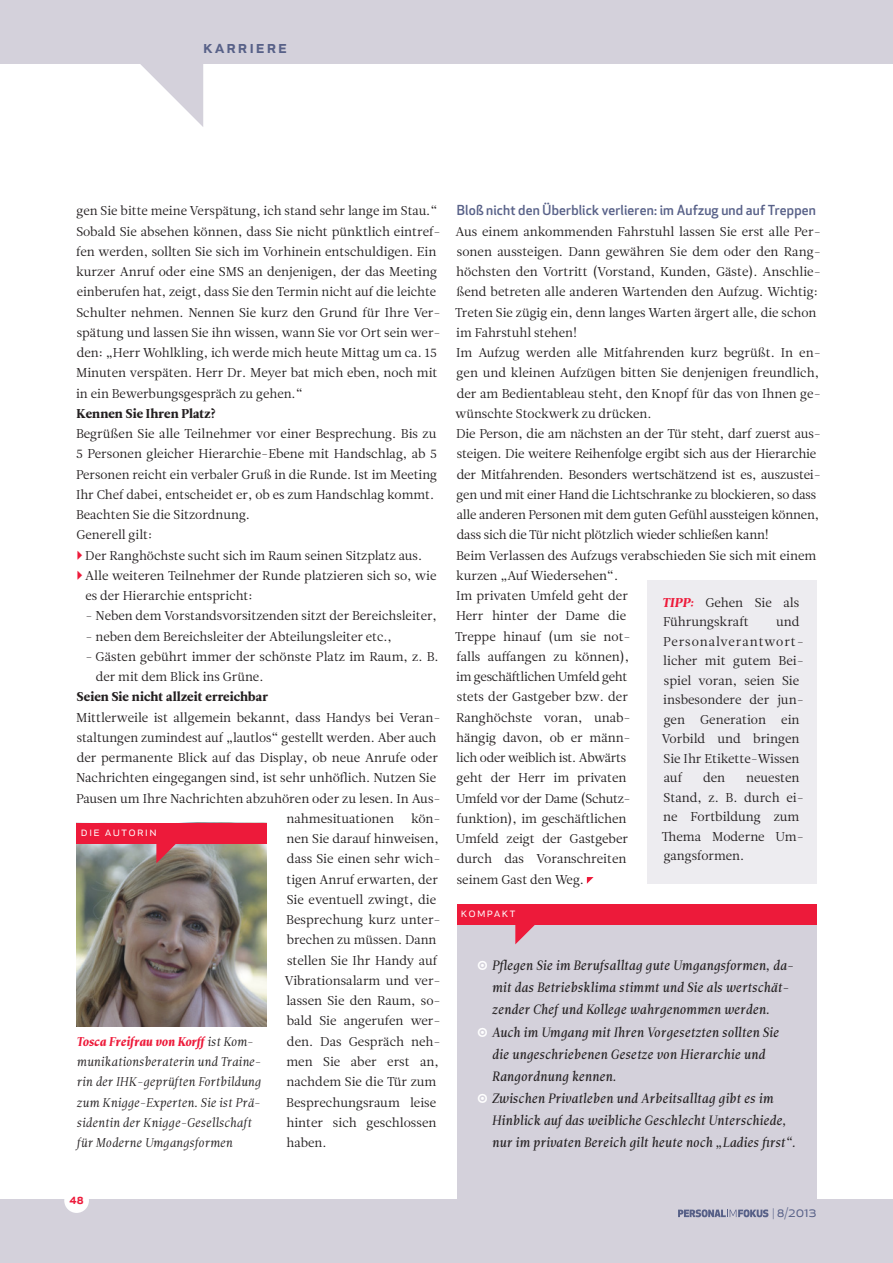
<style>
.page{position:relative;width:893px;height:1263px;background:#fff}
.page>*{position:absolute;margin:0;border:0;box-sizing:border-box;transform-origin:0 0}
.t1{font:500 18px "Apex New";letter-spacing:.1em;color:#586188}
.t2{font:15px "Apex New";color:#586188}
.t3{font:500 14.25px "Apex New";color:#ed1a3a}
.t4{font:13.5px/22px "Leitura Italic 2";letter-spacing:-.005em;color:#231f20}
.t5{font:500 13.5px "Apex New";letter-spacing:.01em;color:#586188}
.t6{font:12.75px/20.2px "Leitura News Roman 1";color:#231f20}
.t7{font:12.75px/20.2px "Leitura Italic 1";letter-spacing:-.005em;color:#231f20}
.t8{font:12.75px "Leitura News Roman 4";letter-spacing:.01em;color:#231f20}
.t9{font:12.75px "Apex New";letter-spacing:.1em;color:#fff}
.s1{font-family:"All You Need 2";font-size:10.5px;color:#ed1a3a}
.s2{font-family:"Leitura Italic 4";color:#ed1a3a}
.s3{font-family:"Leitura News Italic 4";color:#ed1a3a}
.s4{font-size:10.8px}
.s5{font-size:12px}
</style>
<div class="page">
<div style="left:457px;top:904px;width:359px;height:295px;background:#d4d1db"></div>
<div style="left:457px;top:904px;width:359px;height:20px;background:#ed1a3a"></div>
<svg style="left:515px;top:924px;width:21px;height:20px"></svg>
<svg style="left:587px;top:877px;width:7px;height:7px"></svg>
<div style="left:647px;top:580px;width:169px;height:304px;background:#edecf0"></div>
<img style="left:77px;top:843px;width:190px;height:183px">
<div style="left:77px;top:823px;width:190px;height:20px;background:#ed1a3a"></div>
<svg style="left:156px;top:843px;width:21px;height:20px"></svg>
<div style="left:0;top:0;width:893px;height:64px;background:#d4d1db"></div>
<svg style="left:140px;top:64px;width:63px;height:63px"></svg>
<div style="left:0;top:1199px;width:893px;height:64px;background:#d4d1db"></div>
<div style="left:65px;top:1189px;width:23px;height:23px;background:#fff;border-radius:50%"></div>
<div style="left:64px;top:1188px;width:25px;height:25px;border:2px solid #fff;border-radius:50%"></div>
<svg style="left:678px;top:1209px;width:90px;height:8px"></svg>
<p class="t1" style="left:203px;top:35px;width:85px">karriere</p>
<p class="t6" style="left:77px;top:201px;width:362px">gen Sie bitte meine Verspätung, ich stand sehr lange im Stau.“</p>
<p class="t6" style="left:76px;top:221px;width:366px">Sobald Sie absehen können, dass Sie nicht pünktlich eintref&shy;fen werden, sollten Sie sich im Vorhinein entschuldigen. Ein kurzer Anruf oder eine SMS an denjenigen, der das Meeting einberufen hat, zeigt, dass Sie den Termin nicht auf die leichte Schulter nehmen. Nennen Sie kurz den Grund für Ihre Ver&shy;spätung und lassen Sie ihn wissen, wann Sie vor Ort sein wer&shy;den: „Herr Wohlkling, ich werde mich heute Mittag um ca. 15<br>Minuten verspäten. Herr Dr. Meyer bat mich eben, noch mit in ein Bewerbungsgespräch zu gehen.“</p>
<p class="t8" style="left:77px;top:406px;width:141px">Kennen Sie Ihren Platz?</p>
<p class="t6" style="left:76px;top:424px;width:362px;text-align:justify">Begrüßen Sie alle Teilnehmer vor einer Besprechung. Bis zu 5 Personen gleicher Hierarchie-Ebene mit Handschlag, ab 5<br>Personen reicht ein verbaler Gruß in die Runde. Ist im Meeting Ihr Chef dabei, entscheidet er, ob es zum Handschlag kommt.</p>
<p class="t6" style="left:76px;top:505px;width:175px">Beachten Sie die Sitzordnung.</p>
<p class="t6" style="left:76px;top:525px;width:77px">Generell gilt:</p>
<p class="t6" style="left:77px;top:545px;width:347px"><span class="s1">a</span> Der Ranghöchste sucht sich im Raum seinen Sitzplatz aus.</p>
<p class="t6" style="left:85px;top:566px;width:353px;text-indent:-8px"><span class="s1">a</span> Alle weiteren Teilnehmer der Runde platzieren sich so, wie es der Hierarchie entspricht:</p>
<p class="t6" style="left:86px;top:606px;width:353px">- Neben dem Vorstandsvorsitzenden sitzt der Bereichsleiter,</p>
<p class="t6" style="left:86px;top:626px;width:308px">- neben dem Bereichsleiter der Abteilungsleiter etc.,</p>
<p class="t6" style="left:96px;top:647px;width:344px;text-indent:-10px">- Gästen gebührt immer der schönste Platz im Raum, z. B. der mit dem Blick ins Grüne.</p>
<p class="t8" style="left:77px;top:689px;width:193px">Seien Sie nicht allzeit erreichbar</p>
<p class="t6" style="left:76px;top:707px;width:366px">Mittlerweile ist allgemein bekannt, dass Handys bei Veran-</p>
<p class="t6" style="left:77px;top:728px;width:361px">staltungen zumindest auf „lautlos“ gestellt werden. Aber auch</p>
<p class="t6" style="left:77px;top:748px;width:363px">der permanente Blick auf das Display, ob neue Anrufe oder</p>
<p class="t6" style="left:76px;top:768px;width:362px">Nachrichten eingegangen sind, ist sehr unhöflich. Nutzen Sie</p>
<p class="t6" style="left:76px;top:788px;width:366px">Pausen um Ihre Nachrichten abzuhören oder zu lesen. In Aus-</p>
<p class="t6" style="left:286px;top:809px;width:109px">nahmesituationen</p>
<p class="t6" style="left:285px;top:809px;width:157px;text-indent:126px">kön&shy;nen Sie darauf hinweisen, dass Sie einen sehr wich&shy;tigen Anruf erwarten, der<br>Sie eventuell zwingt, die<br>Besprechung kurz unter&shy;brechen zu müssen. Dann stellen Sie Ihr Handy auf<br>Vibrationsalarm und ver&shy;lassen Sie den Raum, so&shy;bald Sie angerufen wer&shy;den. Das Gespräch neh&shy;men Sie aber erst an, nachdem Sie die Tür zum<br>Besprechungsraum leise hinter sich geschlossen haben.</p>
<p class="t9" style="left:81px;top:824px;width:78px">die autorin</p>
<p class="t7" style="left:77px;top:1031px;width:186px"><span class="s2">Tosca Freifrau von Korff</span> ist Kom&shy;munikationsberaterin und Traine&shy;rin der IHK-geprüften Fortbildung zum Knigge-Experten. Sie ist Prä&shy;sidentin der Knigge-Gesellschaft für Moderne Umgangsformen</p>
<p class="t5" style="left:457px;top:201px;width:361px">Bloß nicht den Überblick verlieren: im Aufzug und auf Treppen</p>
<p class="t6" style="left:455px;top:221px;width:367px">Aus einem ankommenden Fahrstuhl lassen Sie erst alle Per&shy;sonen aussteigen. Dann gewähren Sie dem oder den Rang&shy;höchsten den Vortritt (Vorstand, Kunden, Gäste). Anschlie&shy;ßend betreten alle anderen Wartenden den Aufzug. Wichtig:<br>Treten Sie zügig ein, denn langes Warten ärgert alle, die schon im Fahrstuhl stehen!</p>
<p class="t6" style="left:455px;top:343px;width:367px">Im Aufzug werden alle Mitfahrenden kurz begrüßt. In en&shy;gen und kleinen Aufzügen bitten Sie denjenigen freundlich, der am Bedientableau steht, den Knopf für das von Ihnen ge&shy;wünschte Stockwerk zu drücken.</p>
<p class="t6" style="left:456px;top:424px;width:366px">Die Person, die am nächsten an der Tür steht, darf zuerst aus&shy;steigen. Die weitere Reihenfolge ergibt sich aus der Hierarchie der Mitfahrenden. Besonders wertschätzend ist es, auszustei&shy;gen und mit einer Hand die Lichtschranke zu blockieren, so dass alle anderen Personen mit dem guten Gefühl aussteigen können, dass sich die Tür nicht plötzlich wieder schließen kann!</p>
<p class="t6" style="left:456px;top:545px;width:362px">Beim Verlassen des Aufzugs verabschieden Sie sich mit einem kurzen „Auf Wiedersehen“.</p>
<p class="t6" style="left:455px;top:586px;width:177px">Im privaten Umfeld geht der<br>Herr hinter der Dame die<br>Treppe hinauf (um sie not&shy;falls auffangen zu können), im geschäftlichen Umfeld geht stets der Gastgeber bzw. der<br>Ranghöchste voran, unab&shy;hängig davon, ob er männ&shy;lich oder weiblich ist. Abwärts geht der Herr im privaten<br>Umfeld vor der Dame (Schutz&shy;funktion), im geschäftlichen<br>Umfeld zeigt der Gastgeber durch das Voranschreiten seinem Gast den Weg.</p>
<p class="t6" style="left:662px;top:593px;width:139px;line-height:19.5px"><span class="s3">TIPP:</span> Gehen Sie als<br>Führungskraft</p>
<p class="t6" style="left:662px;top:612px;width:144px;line-height:19.5px;text-indent:114px">und<br>Personalverantwort&shy;licher mit gutem Bei&shy;spiel voran, seien Sie insbesondere der jun&shy;gen Generation ein<br>Vorbild und bringen<br>Sie Ihr Etikette-Wissen auf</p>
<p class="t6" style="left:703px;top:768px;width:24px">den</p>
<p class="t6" style="left:662px;top:768px;width:143px;line-height:19.5px;text-indent:84px">neuesten<br>Stand, z. B. durch ei&shy;ne Fortbildung zum<br>Thema Moderne Um&shy;gangsformen.</p>
<p class="t9" style="left:461px;top:905px;width:56px">kompakt</p>
<p class="t4" style="left:492px;top:955px;width:303px">Pflegen Sie im Berufsalltag gute Umgangsformen, da&shy;mit das Betriebsklima stimmt und Sie als wertschät&shy;zender Chef und Kollege wahrgenommen werden.</p>
<p class="t4" style="left:492px;top:1021px;width:289px">Auch im Umgang mit Ihren Vorgesetzten sollten Sie die ungeschriebenen Gesetze von Hierarchie und<br>Rangordnung kennen.</p>
<p class="t4" style="left:492px;top:1087px;width:305px">Zwischen Privatleben und Arbeitsalltag gibt es im<br>Hinblick auf das weibliche Geschlecht Unterschiede, nur im privaten Bereich gilt heute noch „Ladies first“.</p>
<p class="t3" style="left:69px;top:1189px;width:16px">48</p>
<p class="t2" style="left:772px;top:1202px;width:46px"><span class="s4">|</span> 8<span class="s5">/</span>2013</p>
</div>
